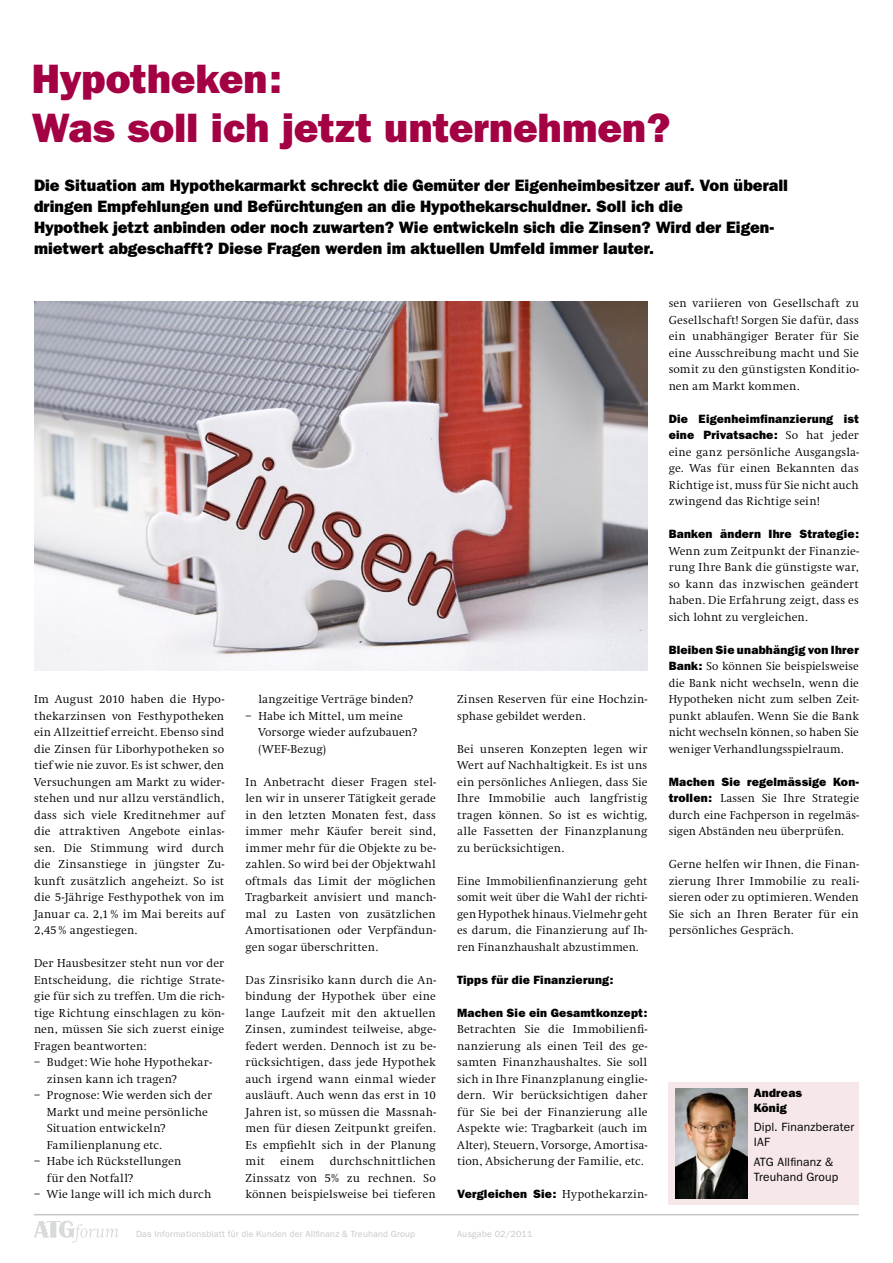
<style>
.page{position:relative;width:893px;height:1263px;background:#fff}
.page>*{position:absolute;margin:0;border:0;box-sizing:border-box;transform-origin:0 0}
.t1{font:800 41.25px/49.5px "Franklin Gothic";color:#a40044}
.t2{font:800 16.5px/21px "Franklin Gothic";color:#000}
.t3{font:300 12px/16.5px "Swift EF";letter-spacing:.01em;color:#000;text-align:justify}
.t4{font:800 12px/16.5px "Franklin Gothic";letter-spacing:.015em;color:#000}
.t5{font:12px/15px "Franklin Gothic";letter-spacing:.015em;color:#000}
.t6{font:9px "Franklin Gothic";letter-spacing:.02em;color:#c6c7c8}
.s1{font-family:"Swift EF";font-weight:300}
.s2{font-family:"Franklin Gothic";font-weight:800}
</style>
<div class="page">
<svg style="left:34px;top:1221px;width:85px;height:22px"></svg>
<hr style="left:34px;top:1214px;width:825px;height:1px;background:#c6c7c8">
<img style="left:34px;top:301px;width:613px;height:369px">
<div style="left:669px;top:1083px;width:190px;height:122px;background:#f6e7e8"></div>
<img style="left:675px;top:1088px;width:72px;height:111px">
<h1 class="t1" style="left:32px;top:54px;width:640px">Hypotheken:<br>Was soll ich jetzt unternehmen?</h1>
<p class="t2" style="left:34px;top:175px;width:755px">Die Situation am Hypothekarmarkt schreckt die Gemüter der Eigenheimbesitzer auf. Von überall dringen Empfehlungen und Befürchtungen an die Hypothekarschuldner. Soll ich die<br>Hypothek jetzt anbinden oder noch zuwarten? Wie entwickeln sich die Zinsen? Wird der Eigen&shy;mietwert abgeschafft? Diese Fragen werden im aktuellen Umfeld immer lauter.</p>
<p class="t3" style="left:34px;top:691px;width:192px">Im August 2010 haben die Hypo&shy;thekarzinsen von Festhypotheken ein Allzeittief erreicht. Ebenso sind die Zinsen für Liborhypotheken so tief wie nie zuvor. Es ist schwer, den Versuchungen am Markt zu wider&shy;stehen und nur allzu verständlich, dass sich viele Kreditnehmer auf die attraktiven Angebote einlas&shy;sen. Die Stimmung wird durch die Zinsanstiege in jüngster Zu&shy;kunft zusätzlich angeheizt. So ist die 5-Jährige Festhypothek von im Januar ca. 2,1% im Mai bereits auf 2,45% angestiegen.</p>
<p class="t3" style="left:34px;top:955px;width:192px">Der Hausbesitzer steht nun vor der Entscheidung, die richtige Strate&shy;gie für sich zu treffen. Um die rich&shy;tige Richtung einschlagen zu kön&shy;nen, müssen Sie sich zuerst einige Fragen beantworten:</p>
<p class="t3" style="left:47px;top:1054px;width:167px;text-indent:-13px">– Budget: Wie hohe Hypothekar&shy;zinsen kann ich tragen?</p>
<p class="t3" style="left:47px;top:1087px;width:167px;text-align:left;text-indent:-13px">– Prognose: Wie werden sich der<br>Markt und meine persönliche<br>Situation entwickeln?<br>Familienplanung etc.</p>
<p class="t3" style="left:47px;top:1153px;width:136px;text-indent:-13px">– Habe ich Rückstellungen für den Notfall?</p>
<p class="t3" style="left:34px;top:1186px;width:179px">– Wie lange will ich mich durch</p>
<p class="t3" style="left:258px;top:691px;width:156px">langzeitige Verträge binden?</p>
<p class="t3" style="left:258px;top:708px;width:160px;text-align:left;text-indent:-13px">– Habe ich Mittel, um meine<br>Vorsorge wieder aufzubauen? (WEF-Bezug)</p>
<p class="t3" style="left:246px;top:774px;width:192px">In Anbetracht dieser Fragen stel&shy;len wir in unserer Tätigkeit gerade in den letzten Monaten fest, dass immer mehr Käufer bereit sind, immer mehr für die Objekte zu be&shy;zahlen. So wird bei der Objektwahl oftmals das Limit der möglichen Tragbarkeit anvisiert und manch&shy;mal zu Lasten von zusätzlichen Amortisationen oder Verpfändun&shy;gen sogar überschritten.</p>
<p class="t3" style="left:246px;top:972px;width:192px">Das Zinsrisiko kann durch die An&shy;bindung der Hypothek über eine lange Laufzeit mit den aktuellen Zinsen, zumindest teilweise, abge&shy;federt werden. Dennoch ist zu be&shy;rücksichtigen, dass jede Hypothek auch irgend wann einmal wieder ausläuft. Auch wenn das erst in 10<br>Jahren ist, so müssen die Massnah&shy;men für diesen Zeitpunkt greifen.<br>Es empfiehlt sich in der Planung mit</p>
<p class="t3" style="left:246px;top:1153px;width:192px;text-indent:84px">durchschnittlichen Zinssatz von 5% zu rechnen. So können beispielsweise bei tieferen</p>
<p class="t3" style="left:280px;top:1153px;width:36px">einem</p>
<p class="t3" style="left:457px;top:691px;width:192px">Zinsen Reserven für eine Hochzin&shy;sphase gebildet werden.</p>
<p class="t3" style="left:457px;top:741px;width:192px">Bei unseren Konzepten legen wir Wert auf Nachhaltigkeit. Es ist uns ein persönliches Anliegen, dass Sie Ihre Immobilie auch langfristig tragen können. So ist es wichtig, alle Fassetten der Finanzplanung zu berücksichtigen.</p>
<p class="t3" style="left:457px;top:873px;width:192px">Eine Immobilienfinanzierung geht somit weit über die Wahl der richti&shy;gen Hypothek hinaus. Vielmehr geht es darum, die Finanzierung auf Ih&shy;ren Finanzhaushalt abzustimmen.</p>
<p class="t4" style="left:457px;top:971px;width:158px">Tipps für die Finanzierung:</p>
<p class="t4" style="left:457px;top:1004px;width:192px">Machen Sie ein Gesamtkonzept:</p>
<p class="t3" style="left:457px;top:1021px;width:192px">Betrachten Sie die Immobilienfi&shy;nanzierung als einen Teil des ge&shy;samten Finanzhaushaltes. Sie soll sich in Ihre Finanzplanung einglie&shy;dern. Wir berücksichtigen daher für Sie bei der Finanzierung alle Aspekte wie: Tragbarkeit (auch im Alter), Steuern, Vorsorge, Amortisa&shy;tion, Absicherung der Familie, etc.</p>
<p class="t4" style="left:457px;top:1186px;width:192px">Vergleichen Sie: <span class="s1">Hypothekarzin-</span></p>
<p class="t6" style="left:136px;top:1229px;width:281px">Das Informationsblatt für die Kunden der Allfinanz &amp; Treuhand Group</p>
<p class="t6" style="left:457px;top:1229px;width:77px">Ausgabe 02/2011</p>
<p class="t3" style="left:669px;top:295px;width:192px">sen variieren von Gesellschaft zu Gesellschaft! Sorgen Sie dafür, dass ein unabhängiger Berater für Sie eine Ausschreibung macht und Sie somit zu den günstigsten Konditio&shy;nen am Markt kommen.</p>
<p class="t4" style="left:669px;top:410px;width:192px">Die Eigenheimfinanzierung ist eine Privatsache: <span class="s1">So hat jeder</span></p>
<p class="t3" style="left:669px;top:444px;width:192px">eine ganz persönliche Ausgangsla&shy;ge. Was für einen Bekannten das Richtige ist, muss für Sie nicht auch zwingend das Richtige sein!</p>
<p class="t4" style="left:669px;top:526px;width:192px">Banken ändern Ihre Strategie:</p>
<p class="t3" style="left:669px;top:543px;width:192px">Wenn zum Zeitpunkt der Finanzie&shy;rung Ihre Bank die günstigste war, so kann das inzwischen geändert haben. Die Erfahrung zeigt, dass es sich lohnt zu vergleichen.</p>
<p class="t4" style="left:669px;top:641px;width:192px">Bleiben Sie unabhängig von Ihrer</p>
<p class="t3" style="left:669px;top:658px;width:192px"><span class="s2">Bank:</span> So können Sie beispielsweise die Bank nicht wechseln, wenn die Hypotheken nicht zum selben Zeit&shy;punkt ablaufen. Wenn Sie die Bank nicht wechseln können, so haben Sie weniger Verhandlungsspielraum.</p>
<p class="t4" style="left:669px;top:773px;width:192px">Machen Sie regelmässige Kon-</p>
<p class="t3" style="left:669px;top:790px;width:192px"><span class="s2">trollen:</span> Lassen Sie Ihre Strategie durch eine Fachperson in regelmäs&shy;sigen Abständen neu überprüfen.</p>
<p class="t3" style="left:669px;top:856px;width:192px">Gerne helfen wir Ihnen, die Finan&shy;zierung Ihrer Immobilie zu reali&shy;sieren oder zu optimieren. Wenden Sie sich an Ihren Berater für ein persönliches Gespräch.</p>
<p class="t4" style="left:754px;top:1085px;width:50px;line-height:15px">Andreas<br>König</p>
<p class="t5" style="left:754px;top:1120px;width:102px">Dipl. Finanzberater<br>IAF</p>
<p class="t5" style="left:754px;top:1154px;width:86px">ATG Allfinanz &amp;<br>Treuhand Group</p>
</div>
